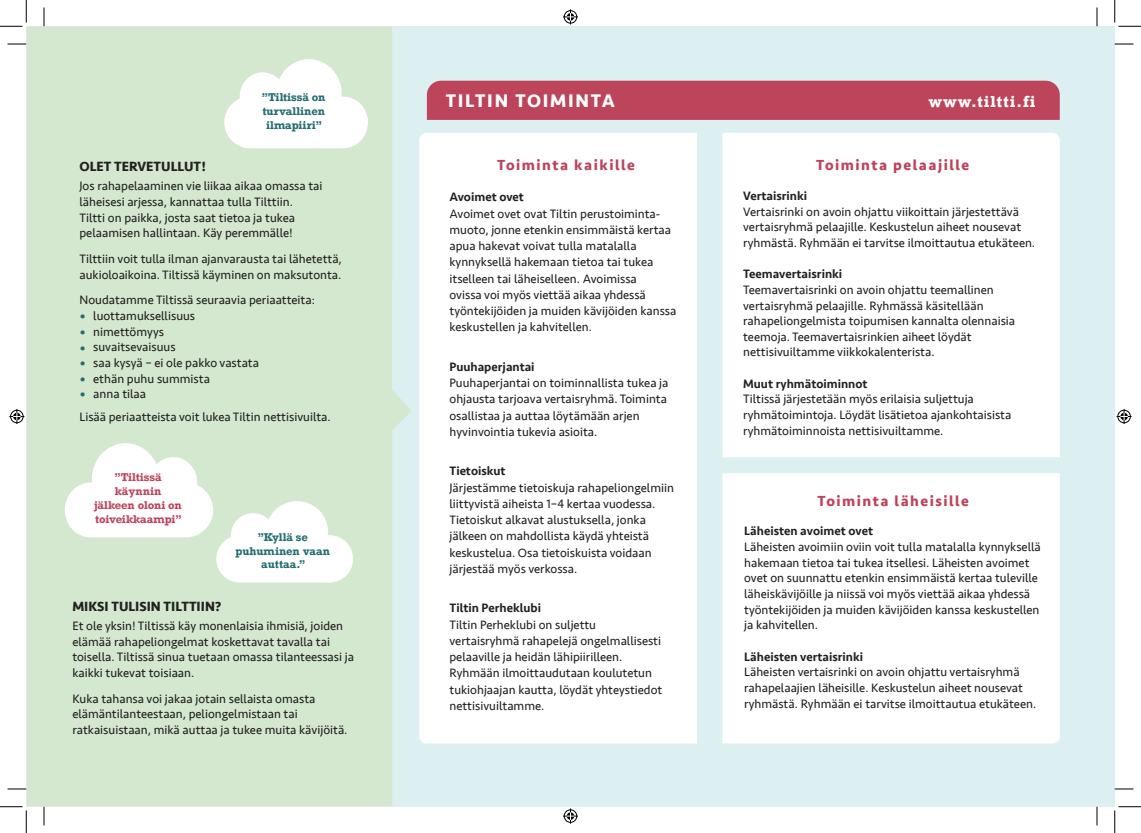
<style>
.page{position:relative;width:1141px;height:833px;background:#fff}
.page>*{position:absolute;margin:0;border:0;box-sizing:border-box;transform-origin:0 0}
.t1{font:700 18.75px "Seravek";letter-spacing:.09em;color:#fff}
.t2{font:700 15px "Seravek";letter-spacing:.1em;color:#bc445b}
.t3{font:700 15px "Rockwell";letter-spacing:.06em;color:#fff}
.t4{font:700 13.75px "Seravek";color:#231f20}
.t5{font:12.5px/15.6px "Seravek";color:#231f20}
.t6{font:500 12.5px "Seravek";color:#231f20}
.t7{font:700 10.62px/13.8px "Rockwell";color:#236d71;text-align:center}
.t8{font:700 10.62px/13.8px "Rockwell";color:#bc445b;text-align:center}
.s1{font-size:16.25px;color:#236d71}
</style>
<div class="page">
<div style="left:392px;top:26px;width:722px;height:780px;background:#dcf0f2"></div>
<div style="left:419px;top:133px;width:278px;height:610px;background:#fff"></div>
<div style="left:722px;top:133px;width:337px;height:324px;background:#fff"></div>
<div style="left:722px;top:473px;width:337px;height:270px;background:#fff"></div>
<div style="left:427px;top:81px;width:632px;height:39px;background:#bc445b"></div>
<div style="left:26px;top:26px;width:385px;height:780px;background:#d4e7cf"></div>
<div style="left:224px;top:96px;width:139px;height:52px;background:#fff;border-radius:26px"></div>
<div style="left:318px;top:96px;width:50px;height:52px;background:#fff;border-radius:50%"></div>
<div style="left:240px;top:72px;width:46px;height:48px;background:#fff;border-radius:50%"></div>
<div style="left:276px;top:59px;width:65px;height:68px;background:#fff;border-radius:50%"></div>
<div style="left:70px;top:482px;width:143px;height:55px;background:#fff;border-radius:27px"></div>
<div style="left:65px;top:482px;width:51px;height:55px;background:#fff;border-radius:50%"></div>
<div style="left:149px;top:457px;width:48px;height:50px;background:#fff;border-radius:50%"></div>
<div style="left:92px;top:443px;width:67px;height:72px;background:#fff;border-radius:50%"></div>
<div style="left:216px;top:535px;width:132px;height:47px;background:#fff;border-radius:24px"></div>
<div style="left:306px;top:535px;width:47px;height:47px;background:#fff;border-radius:50%"></div>
<div style="left:231px;top:513px;width:44px;height:44px;background:#fff;border-radius:50%"></div>
<div style="left:266px;top:500px;width:62px;height:63px;background:#fff;border-radius:50%"></div>
<svg style="left:8px;top:43px;width:18px;height:2px"></svg>
<svg style="left:1114px;top:43px;width:19px;height:2px"></svg>
<svg style="left:8px;top:788px;width:18px;height:1px"></svg>
<svg style="left:1114px;top:787px;width:19px;height:2px"></svg>
<svg style="left:43px;top:8px;width:2px;height:18px"></svg>
<svg style="left:43px;top:806px;width:2px;height:19px"></svg>
<svg style="left:1096px;top:8px;width:1px;height:18px"></svg>
<svg style="left:1096px;top:806px;width:1px;height:19px"></svg>
<svg style="left:0;top:0;width:27px;height:27px"></svg>
<svg style="left:0;top:806px;width:27px;height:26px"></svg>
<svg style="left:1114px;top:0;width:26px;height:27px"></svg>
<svg style="left:1114px;top:806px;width:26px;height:26px"></svg>
<svg style="left:563px;top:9px;width:15px;height:15px"></svg>
<svg style="left:563px;top:808px;width:15px;height:15px"></svg>
<svg style="left:9px;top:409px;width:15px;height:15px"></svg>
<svg style="left:1116px;top:409px;width:15px;height:15px"></svg>
<p class="t7" style="left:262px;top:90px;width:65px">”Tiltissä on turvallinen ilmapiiri”</p>
<p class="t4" style="left:79px;top:155px;width:128px">OLET TERVETULLUT!</p>
<p class="t5" style="left:79px;top:178px;width:244px">Jos rahapelaaminen vie liikaa aikaa omassa tai läheisesi arjessa, kannattaa tulla Tilttiin.<br>Tiltti on paikka, josta saat tietoa ja tukea pelaamisen hallintaan. Käy peremmälle!</p>
<p class="t5" style="left:79px;top:251px;width:264px">Tilttiin voit tulla ilman ajanvarausta tai lähetettä, aukioloaikoina. Tiltissä käyminen on maksutonta.</p>
<p class="t5" style="left:79px;top:292px;width:237px">Noudatamme Tiltissä seuraavia periaatteita:</p>
<p class="t5" style="left:79px;top:308px;width:117px"><span class="s1">•</span> luottamuksellisuus</p>
<p class="t5" style="left:79px;top:323px;width:86px"><span class="s1">•</span> nimettömyys</p>
<p class="t5" style="left:79px;top:339px;width:98px"><span class="s1">•</span> suvaitsevaisuus</p>
<p class="t5" style="left:79px;top:354px;width:181px"><span class="s1">•</span> saa kysyä – ei ole pakko vastata</p>
<p class="t5" style="left:79px;top:370px;width:132px"><span class="s1">•</span> ethän puhu summista</p>
<p class="t5" style="left:79px;top:382px;width:253px;line-height:22.8px"><span class="s1">•</span> anna tilaa<br>Lisää periaatteista voit lukea Tiltin nettisivuilta.</p>
<p class="t8" style="left:94px;top:470px;width:89px">”Tiltissä käynnin jälkeen oloni on toiveikkaampi”</p>
<p class="t7" style="left:235px;top:529px;width:96px">”Kyllä se puhuminen vaan auttaa.”</p>
<p class="t4" style="left:72px;top:594px;width:151px">MIKSI TULISIN TILTTIIN?</p>
<p class="t5" style="left:72px;top:617px;width:283px">Et ole yksin! Tiltissä käy monenlaisia ihmisiä, joiden elämää rahapeliongelmat koskettavat tavalla tai toisella. Tiltissä sinua tuetaan omassa tilanteessasi ja kaikki tukevat toisiaan.</p>
<p class="t5" style="left:72px;top:690px;width:276px">Kuka tahansa voi jakaa jotain sellaista omasta elämäntilanteestaan, peliongelmistaan tai ratkaisuistaan, mikä auttaa ja tukee muita kävijöitä.</p>
<h1 class="t1" style="left:446px;top:85px;width:171px">TILTIN TOIMINTA</h1>
<p class="t3" style="left:928px;top:91px;width:108px">www.tiltti.fi</p>
<p class="t2" style="left:497px;top:152px;width:139px">Toiminta kaikille</p>
<p class="t6" style="left:449px;top:189px;width:76px">Avoimet ovet</p>
<p class="t5" style="left:449px;top:205px;width:228px;line-height:16.2px">Avoimet ovet ovat Tiltin perustoiminta&shy;muoto, jonne etenkin ensimmäistä kertaa apua hakevat voivat tulla matalalla kynnyksellä hakemaan tietoa tai tukea itselleen tai läheiselleen. Avoimissa<br>ovissa voi myös viettää aikaa yhdessä työntekijöiden ja muiden kävijöiden kanssa keskustellen ja kahvitellen.</p>
<p class="t6" style="left:449px;top:358px;width:87px">Puuhaperjantai</p>
<p class="t5" style="left:449px;top:374px;width:220px;line-height:16.2px">Puuhaperjantai on toiminnallista tukea ja ohjausta tarjoava vertaisryhmä. Toiminta osallistaa ja auttaa löytämään arjen hyvinvointia tukevia asioita.</p>
<p class="t6" style="left:449px;top:463px;width:58px">Tietoiskut</p>
<p class="t5" style="left:449px;top:479px;width:226px;line-height:16.2px">Järjestämme tietoiskuja rahapeliongelmiin liittyvistä aiheista 1–4 kertaa vuodessa.<br>Tietoiskut alkavat alustuksella, jonka jälkeen on mahdollista käydä yhteistä keskustelua. Osa tietoiskuista voidaan järjestää myös verkossa.</p>
<p class="t6" style="left:449px;top:600px;width:93px">Tiltin Perheklubi</p>
<p class="t5" style="left:449px;top:616px;width:214px;line-height:16.2px">Tiltin Perheklubi on suljettu vertaisryhmä rahapelejä ongelmallisesti pelaaville ja heidän lähipiirilleen.<br>Ryhmään ilmoittaudutaan koulutetun tukiohjaajan kautta, löydät yhteystiedot nettisivuiltamme.</p>
<p class="t2" style="left:816px;top:152px;width:155px">Toiminta pelaajille</p>
<p class="t6" style="left:743px;top:188px;width:66px">Vertaisrinki</p>
<p class="t5" style="left:743px;top:203px;width:293px">Vertaisrinki on avoin ohjattu viikoittain järjestettävä vertaisryhmä pelaajille. Keskustelun aiheet nousevat ryhmästä. Ryhmään ei tarvitse ilmoittautua etukäteen.</p>
<p class="t6" style="left:743px;top:266px;width:101px">Teemavertaisrinki</p>
<p class="t5" style="left:743px;top:282px;width:273px">Teemavertaisrinki on avoin ohjattu teemallinen vertaisryhmä pelaajille. Ryhmässä käsitellään rahapeliongelmista toipumisen kannalta olennaisia teemoja. Teemavertaisrinkien aiheet löydät nettisivuiltamme viikkokalenterista.</p>
<p class="t6" style="left:743px;top:375px;width:126px">Muut ryhmätoiminnot</p>
<p class="t5" style="left:743px;top:391px;width:270px">Tiltissä järjestetään myös erilaisia suljettuja ryhmätoimintoja. Löydät lisätietoa ajankohtaisista ryhmätoiminnoista nettisivuiltamme.</p>
<p class="t2" style="left:817px;top:489px;width:153px">Toiminta läheisille</p>
<p class="t6" style="left:744px;top:523px;width:130px">Läheisten avoimet ovet</p>
<p class="t5" style="left:744px;top:538px;width:298px">Läheisten avoimiin oviin voit tulla matalalla kynnyksellä hakemaan tietoa tai tukea itsellesi. Läheisten avoimet ovet on suunnattu etenkin ensimmäistä kertaa tuleville läheiskävijöille ja niissä voi myös viettää aikaa yhdessä työntekijöiden ja muiden kävijöiden kanssa keskustellen ja kahvitellen.</p>
<p class="t6" style="left:744px;top:648px;width:120px">Läheisten vertaisrinki</p>
<p class="t5" style="left:744px;top:663px;width:293px">Läheisten vertaisrinki on avoin ohjattu vertaisryhmä rahapelaajien läheisille. Keskustelun aiheet nousevat ryhmästä. Ryhmään ei tarvitse ilmoittautua etukäteen.</p>
</div>
